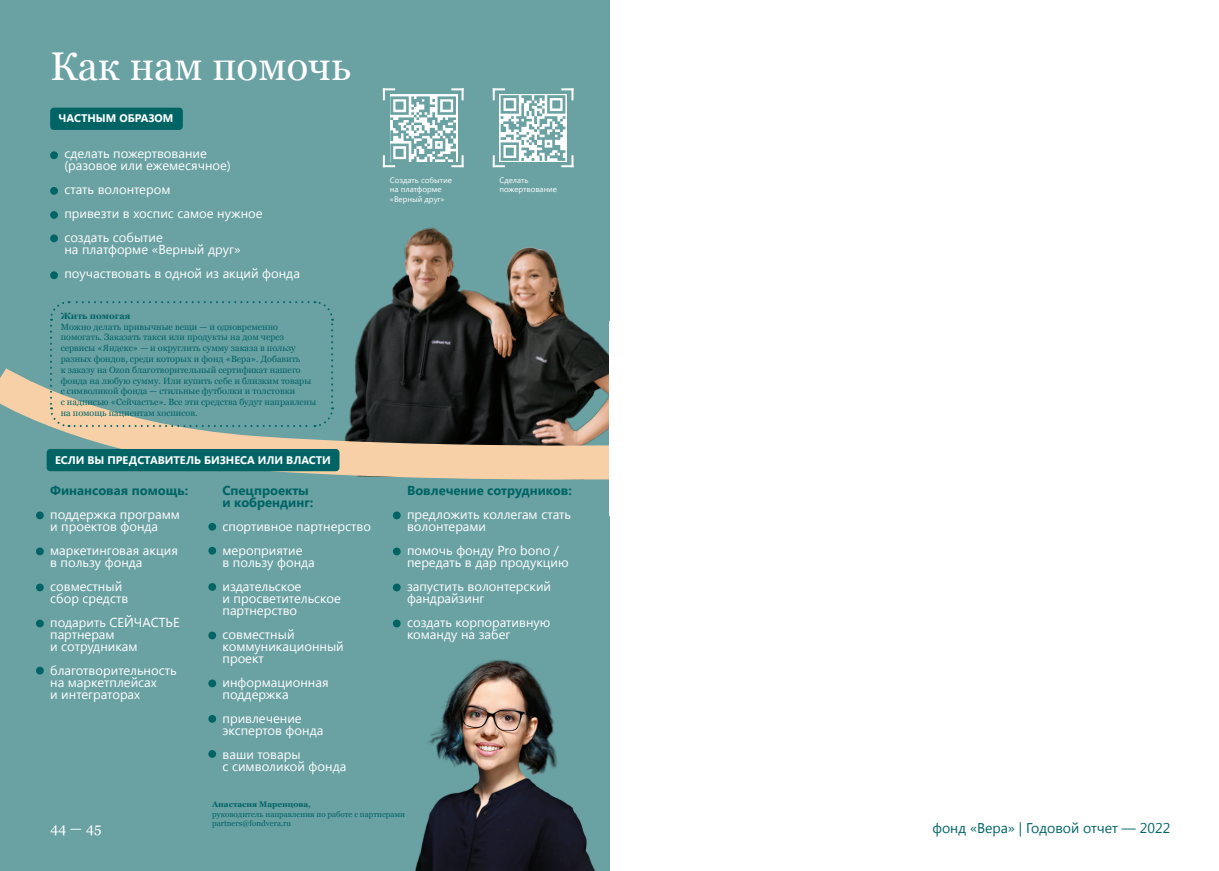
<style>
.page{position:relative;width:1219px;height:871px;background:#fff}
.page>*{position:absolute;margin:0;border:0;box-sizing:border-box;transform-origin:0 0}
.t1{font:40px "Georgia";color:#fff}
.t2{font:14.1px "Segoe UI";color:#006465}
.t3{font:14px "Georgia";color:#fff}
.t4{font:13px/12px "Segoe UI";color:#fff}
.t5{font:700 13px/12px "Segoe UI";color:#006465}
.t6{font:700 11px "Segoe UI";color:#fff}
.t7{font:9px/10.8px "Georgia";color:#006465}
.t8{font:700 9px "Georgia";color:#006465}
.t9{font:8px/9.6px "Georgia";color:#006465}
.t10{font:8px/9.6px "Segoe UI";color:#fff}
.t11{font:700 8px "Georgia";color:#006465}
.s1{font-size:14.1px}
</style>
<div class="page">
<div style="left:0;top:0;width:609px;height:870px;background:#6aa1a3"></div>
<img style="left:357px;top:214px;width:253px;height:134px">
<svg style="left:0;top:348px;width:609px;height:132px"></svg>
<div style="left:50px;top:108px;width:133px;height:22px;background:#006465;border-radius:4px"></div>
<div style="left:47px;top:449px;width:292px;height:22px;background:#006465;border-radius:4px"></div>
<svg style="left:49px;top:301px;width:285px;height:127px"></svg>
<img style="left:499px;top:95px;width:68px;height:67px">
<svg style="left:493px;top:88px;width:12px;height:12px"></svg>
<svg style="left:561px;top:88px;width:12px;height:12px"></svg>
<svg style="left:493px;top:155px;width:12px;height:12px"></svg>
<svg style="left:561px;top:155px;width:12px;height:12px"></svg>
<img style="left:390px;top:95px;width:67px;height:67px">
<svg style="left:383px;top:88px;width:12px;height:12px"></svg>
<svg style="left:451px;top:88px;width:13px;height:12px"></svg>
<svg style="left:383px;top:155px;width:12px;height:12px"></svg>
<svg style="left:451px;top:155px;width:13px;height:12px"></svg>
<div style="left:50px;top:151px;width:8px;height:8px;background:#006464;border-radius:4px"></div>
<div style="left:50px;top:187px;width:8px;height:8px;background:#006464;border-radius:4px"></div>
<div style="left:50px;top:211px;width:8px;height:8px;background:#006464;border-radius:4px"></div>
<div style="left:50px;top:234px;width:8px;height:8px;background:#006464;border-radius:4px"></div>
<div style="left:50px;top:271px;width:8px;height:8px;background:#006464;border-radius:4px"></div>
<img style="left:415px;top:660px;width:180px;height:210px">
<div style="left:36px;top:511px;width:8px;height:8px;background:#006464;border-radius:4px"></div>
<div style="left:208px;top:522px;width:8px;height:8px;background:#006464;border-radius:4px"></div>
<div style="left:393px;top:511px;width:8px;height:8px;background:#006464;border-radius:4px"></div>
<div style="left:36px;top:547px;width:8px;height:8px;background:#006464;border-radius:4px"></div>
<div style="left:208px;top:546px;width:8px;height:8px;background:#006464;border-radius:4px"></div>
<div style="left:393px;top:547px;width:8px;height:8px;background:#006464;border-radius:4px"></div>
<div style="left:36px;top:583px;width:8px;height:8px;background:#006464;border-radius:4px"></div>
<div style="left:208px;top:583px;width:8px;height:7px;background:#006464;border-radius:4px"></div>
<div style="left:393px;top:583px;width:8px;height:8px;background:#006464;border-radius:4px"></div>
<div style="left:36px;top:619px;width:8px;height:8px;background:#006464;border-radius:4px"></div>
<div style="left:393px;top:619px;width:8px;height:8px;background:#006464;border-radius:4px"></div>
<div style="left:36px;top:666px;width:8px;height:8px;background:#006464;border-radius:4px"></div>
<div style="left:208px;top:631px;width:8px;height:8px;background:#006464;border-radius:4px"></div>
<div style="left:208px;top:679px;width:8px;height:8px;background:#006464;border-radius:4px"></div>
<div style="left:208px;top:714px;width:8px;height:8px;background:#006464;border-radius:4px"></div>
<svg style="left:208px;top:749px;width:8px;height:8px"></svg>
<div style="left:609px;top:320px;width:32px;height:195px;background:#fff"></div>
<h1 class="t1" style="left:50px;top:37px;width:302px">Как нам помочь</h1>
<p class="t6" style="left:59px;top:110px;width:116px">ЧАСТНЫМ ОБРАЗОМ</p>
<p class="t4" style="left:64px;top:147px;width:168px">сделать пожертвование (разовое или ежемесячное)</p>
<p class="t4" style="left:64px;top:177px;width:200px;line-height:24px">стать волонтером<br>привезти в хоспис самое нужное создать событие</p>
<p class="t4" style="left:64px;top:237px;width:237px;line-height:24px">на платформе «Верный друг» поучаствовать в одной из акций фонда</p>
<p class="t8" style="left:61px;top:309px;width:71px">Жить помогая</p>
<p class="t7" style="left:61px;top:320px;width:257px">Можно делать привычные вещи — и одновременно помогать. Заказать такси или продукты на дом через сервисы «Яндекс» — и округлить сумму заказа в пользу разных фондов, среди которых и фонд «Вера». Добавить<br>к заказу на Ozon благотворительный сертификат нашего фонда на любую сумму. Или купить себе и близким товары с символикой фонда — стильные футболки и толстовки<br>с надписью «Сейчастье». Все эти средства будут направлены на помощь пациентам хосписов.</p>
<p class="t6" style="left:55px;top:452px;width:277px">ЕСЛИ ВЫ ПРЕДСТАВИТЕЛЬ БИЗНЕСА ИЛИ ВЛАСТИ</p>
<p class="t5" style="left:50px;top:483px;width:140px">Финансовая помощь:</p>
<p class="t4" style="left:50px;top:507px;width:131px">поддержка программ и проектов фонда</p>
<p class="t4" style="left:50px;top:543px;width:129px">маркетинговая акция в пользу фонда</p>
<p class="t4" style="left:50px;top:579px;width:80px">совместный сбор средств</p>
<p class="t4" style="left:50px;top:615px;width:131px">подарить СЕЙЧАСТЬЕ партнерам<br>и сотрудникам</p>
<p class="t4" style="left:50px;top:663px;width:128px">благотворительность на маркетплейсах<br>и интеграторах</p>
<p class="t5" style="left:223px;top:483px;width:92px">Спецпроекты и кобрендинг:</p>
<p class="t4" style="left:223px;top:513px;width:150px;line-height:24px">спортивное партнерство мероприятие</p>
<p class="t4" style="left:223px;top:549px;width:94px;line-height:24px">в пользу фонда издательское</p>
<p class="t4" style="left:223px;top:591px;width:120px">и просветительское партнерство</p>
<p class="t4" style="left:223px;top:627px;width:123px">совместный коммуникационный проект</p>
<p class="t4" style="left:223px;top:675px;width:108px">информационная поддержка</p>
<p class="t4" style="left:223px;top:711px;width:102px">привлечение экспертов фонда</p>
<p class="t4" style="left:223px;top:747px;width:125px">ваши товары<br>с символикой фонда</p>
<p class="t10" style="left:390px;top:175px;width:63px">Создать событие на платформе «Верный друг»</p>
<p class="t10" style="left:499px;top:175px;width:59px">Сделать пожертвование</p>
<p class="t5" style="left:407px;top:483px;width:166px">Вовлечение сотрудников:</p>
<p class="t4" style="left:407px;top:507px;width:166px">предложить коллегам стать волонтерами</p>
<p class="t4" style="left:407px;top:543px;width:163px">помочь фонду Pro bono / передать в дар продукцию</p>
<p class="t4" style="left:407px;top:579px;width:146px">запустить волонтерский фандрайзинг</p>
<p class="t4" style="left:407px;top:615px;width:145px">создать корпоративную команду на забег</p>
<p class="t11" style="left:212px;top:797px;width:100px">Анастасия Маренцова,</p>
<p class="t9" style="left:212px;top:808px;width:194px">руководитель направления по работе с партнерами partners@fondvera.ru</p>
<p class="t3" style="left:50px;top:817px;width:53px">44 <span class="s1">—</span> 45</p>
<p class="t2" style="left:932px;top:817px;width:239px">фонд «Вера» | Годовой отчет — 2022</p>
</div>
